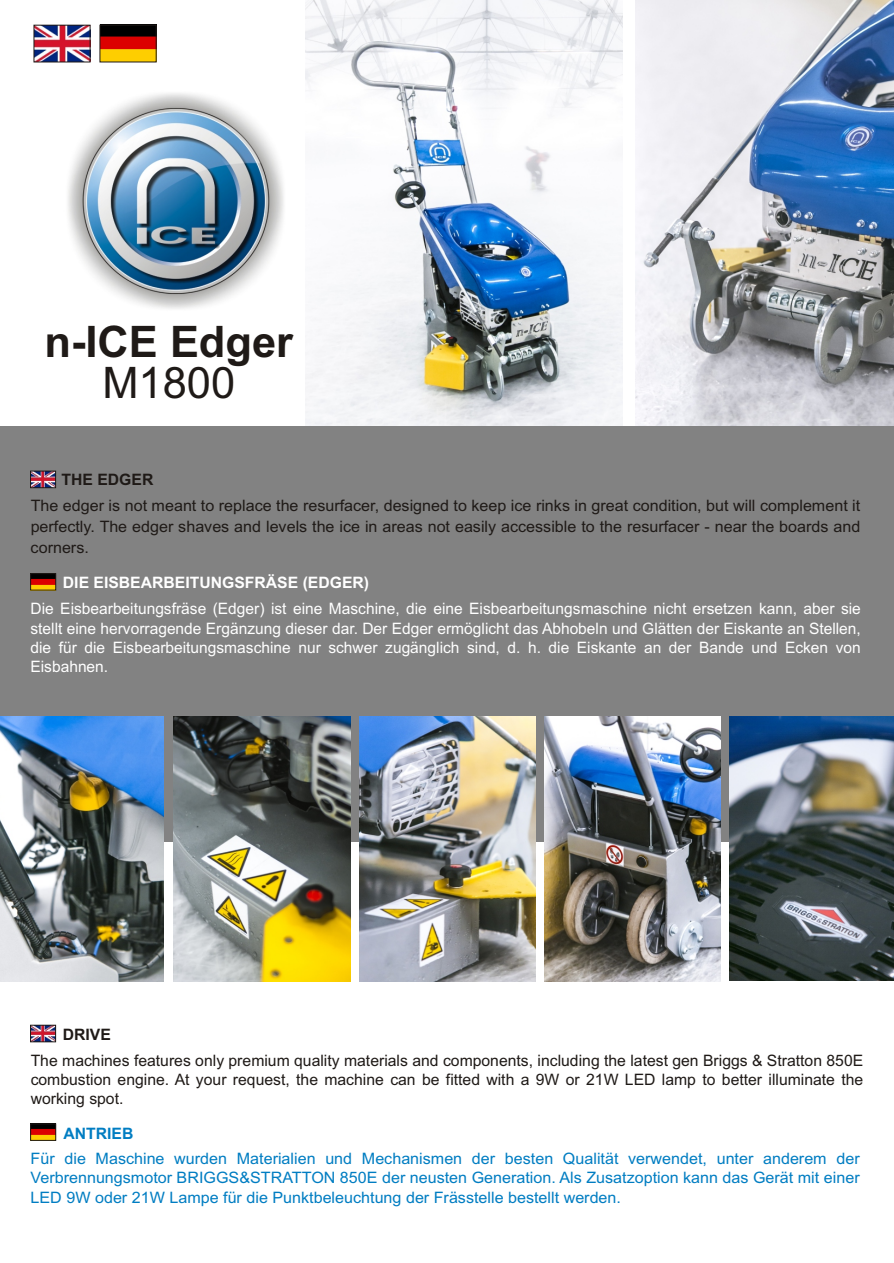
<style>
.page{position:relative;width:894px;height:1263px;background:#fff}
.page>*{position:absolute;margin:0;border:0;box-sizing:border-box;transform-origin:0 0}
.t1{font:700 43.5px "Arial";color:#1f1a17}
.t2{font:43.5px "Arial";color:#1f1a17}
.t3{font:15.75px/20.7px "Arial";color:#1f1a17;text-align:justify}
.t4{font:15.75px/19.2px "Arial";color:#fff;text-align:justify}
.t5{font:15.75px/19.2px "Arial";color:#007dc2;text-align:justify}
.t6{font:700 15.75px "Arial";color:#fff}
.t7{font:700 15.75px "Arial";color:#1f1a17}
.t8{font:700 15.75px "Arial";color:#007dc2}
</style>
<div class="page">
<img style="left:306px;top:0;width:316px;height:426px">
<img style="left:636px;top:0;width:258px;height:426px">
<div style="left:0;top:426px;width:894px;height:416px;background:#828282"></div>
<img style="left:68px;top:93px;width:216px;height:216px">
<img style="left:36px;top:27px;width:52px;height:33px">
<div style="left:34px;top:25px;width:56px;height:37px;border:1px solid #1f1a17"></div>
<img style="left:102px;top:27px;width:52px;height:33px">
<div style="left:100px;top:25px;width:56px;height:37px;border:1px solid #1f1a17"></div>
<img style="left:32px;top:473px;width:22px;height:13px">
<div style="left:30px;top:471px;width:26px;height:17px;border:1px solid #1f1a17"></div>
<img style="left:0;top:716px;width:163px;height:265px">
<img style="left:174px;top:716px;width:176px;height:265px">
<img style="left:359px;top:716px;width:176px;height:265px">
<img style="left:545px;top:716px;width:176px;height:265px">
<img style="left:730px;top:716px;width:164px;height:265px">
<img style="left:32px;top:575px;width:22px;height:13px">
<div style="left:30px;top:573px;width:26px;height:17px;border:1px solid #1f1a17"></div>
<img style="left:32px;top:1027px;width:22px;height:13px">
<div style="left:30px;top:1025px;width:26px;height:17px;border:1px solid #1f1a17"></div>
<img style="left:32px;top:1126px;width:22px;height:13px">
<div style="left:30px;top:1124px;width:26px;height:17px;border:1px solid #1f1a17"></div>
<h1 class="t1" style="left:45px;top:326px;width:250px">n-ICE Edger</h1>
<h1 class="t2" style="left:102px;top:366px;width:134px">M1800</h1>
<p class="t7" style="left:61px;top:474px;width:93px">THE EDGER</p>
<p class="t3" style="left:31px;top:497px;width:831px">The edger is not meant to replace the resurfacer, designed to keep ice rinks in great condition, but will complement it perfectly. The edger shaves and levels the ice in areas not easily accessible to the resurfacer - near the boards and corners.</p>
<p class="t6" style="left:63px;top:576px;width:308px">DIE EISBEARBEITUNGSFRÄSE (EDGER)</p>
<p class="t4" style="left:30px;top:601px;width:832px">Die Eisbearbeitungsfräse (Edger) ist eine Maschine, die eine Eisbearbeitungsmaschine nicht ersetzen kann, aber sie stellt eine hervorragende Ergänzung dieser dar. Der Edger ermöglicht das Abhobeln und Glätten der Eiskante an Stellen, die für die Eisbearbeitungsmaschine nur schwer zugänglich sind, d. h. die Eiskante an der Bande und Ecken von Eisbahnen.</p>
<p class="t7" style="left:63px;top:1028px;width:50px">DRIVE</p>
<p class="t3" style="left:31px;top:1052px;width:834px;line-height:19.2px">The machines features only premium quality materials and components, including the latest gen Briggs &amp; Stratton 850E combustion engine. At your request, the machine can be fitted with a 9W or 21W LED lamp to better illuminate the working spot.</p>
<p class="t8" style="left:63px;top:1127px;width:72px">ANTRIEB</p>
<p class="t5" style="left:31px;top:1151px;width:831px">Für die Maschine wurden Materialien und Mechanismen der besten Qualität verwendet, unter anderem der Verbrennungsmotor BRIGGS&amp;STRATTON 850E der neusten Generation. Als Zusatzoption kann das Gerät mit einer LED 9W oder 21W Lampe für die Punktbeleuchtung der Frässtelle bestellt werden.</p>
</div>
